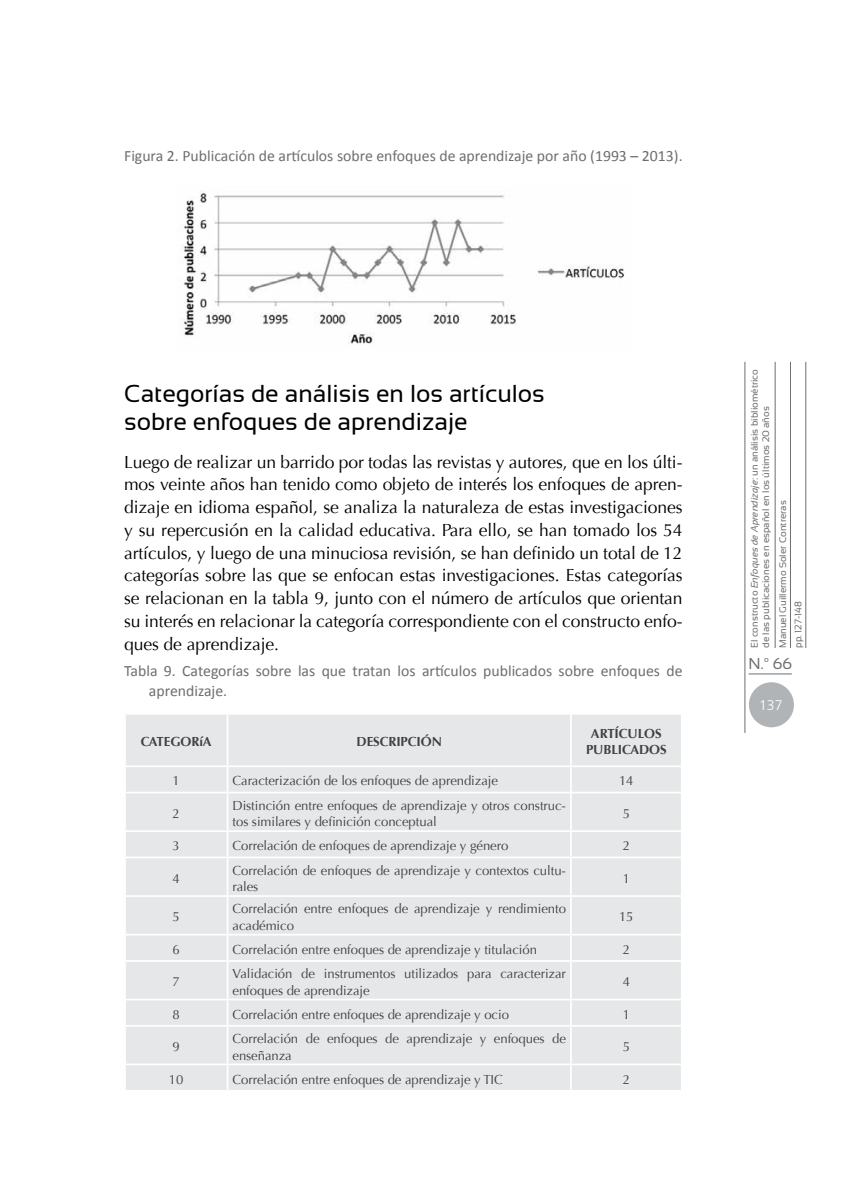
<style>
.page{position:relative;width:844px;height:1191px;background:#fff}
.page>*{position:absolute;margin:0;border:0;box-sizing:border-box;transform-origin:0 0}
.t1{font:24.5px/28px "Sansation";color:#000}
.t2{font:17.5px/22.8px "Optima";letter-spacing:-.005em;color:#000;text-align:justify}
.t3{font:15.75px/19.2px "Calibri";color:#6d6e71}
.t4{font:15.75px "Sansation";color:#6d6e71}
.t5{font:300 14px "Frutiger LT Std";color:#fff}
.t6{font:13.12px/16.6px "Optima";letter-spacing:-.005em;color:#414042}
.t7{font:700 13.12px/16.6px "Optima";letter-spacing:-.005em;color:#414042;text-align:center}
.t8{font:9.62px/11.5px "Sansation";color:#6d6e71}
.s1{font-style:italic}
</style>
<div class="page">
<hr style="left:744px;top:362px;width:1px;height:371px;background:#6d6e71">
<hr style="left:774px;top:362px;width:1px;height:286px;background:#6d6e71">
<hr style="left:790px;top:362px;width:1px;height:286px;background:#6d6e71">
<hr style="left:805px;top:362px;width:1px;height:286px;background:#6d6e71">
<hr style="left:748px;top:673px;width:43px;height:1px;background:#6d6e71">
<div style="left:748px;top:682px;width:45px;height:45px;background:#b1b4b6;border-radius:50%"></div>
<img style="left:181px;top:191px;width:443px;height:153px">
<div style="left:126px;top:715px;width:554px;height:374px;background:#e6e7e8"></div>
<hr style="left:226px;top:714px;width:2px;height:51px;background:#fff">
<hr style="left:570px;top:714px;width:1px;height:51px;background:#fff">
<hr style="left:124px;top:765px;width:103px;height:2px;background:#fff">
<hr style="left:227px;top:765px;width:343px;height:2px;background:#fff">
<hr style="left:226px;top:767px;width:2px;height:24px;background:#fff">
<hr style="left:570px;top:765px;width:112px;height:2px;background:#fff">
<svg style="left:570px;top:767px;width:1px;height:24px"></svg>
<hr style="left:124px;top:791px;width:103px;height:2px;background:#fff">
<hr style="left:227px;top:791px;width:343px;height:2px;background:#fff">
<hr style="left:226px;top:793px;width:2px;height:37px;background:#fff">
<hr style="left:570px;top:791px;width:112px;height:2px;background:#fff">
<hr style="left:570px;top:793px;width:1px;height:37px;background:#fff">
<hr style="left:124px;top:830px;width:103px;height:2px;background:#fff">
<hr style="left:227px;top:830px;width:343px;height:2px;background:#fff">
<hr style="left:226px;top:832px;width:2px;height:24px;background:#fff">
<hr style="left:570px;top:830px;width:112px;height:2px;background:#fff">
<svg style="left:570px;top:832px;width:1px;height:24px"></svg>
<hr style="left:124px;top:856px;width:103px;height:2px;background:#fff">
<hr style="left:227px;top:856px;width:343px;height:2px;background:#fff">
<hr style="left:226px;top:858px;width:2px;height:37px;background:#fff">
<hr style="left:570px;top:856px;width:112px;height:2px;background:#fff">
<hr style="left:570px;top:858px;width:1px;height:37px;background:#fff">
<hr style="left:124px;top:895px;width:103px;height:2px;background:#fff">
<hr style="left:227px;top:895px;width:343px;height:2px;background:#fff">
<hr style="left:226px;top:897px;width:2px;height:36px;background:#fff">
<hr style="left:570px;top:895px;width:112px;height:2px;background:#fff">
<hr style="left:570px;top:897px;width:1px;height:36px;background:#fff">
<hr style="left:124px;top:933px;width:103px;height:2px;background:#fff">
<hr style="left:227px;top:933px;width:343px;height:2px;background:#fff">
<hr style="left:226px;top:935px;width:2px;height:25px;background:#fff">
<hr style="left:570px;top:933px;width:112px;height:2px;background:#fff">
<svg style="left:570px;top:935px;width:1px;height:25px"></svg>
<hr style="left:124px;top:960px;width:103px;height:1px;background:#fff">
<hr style="left:227px;top:960px;width:343px;height:1px;background:#fff">
<hr style="left:226px;top:961px;width:2px;height:37px;background:#fff">
<hr style="left:570px;top:960px;width:112px;height:1px;background:#fff">
<hr style="left:570px;top:961px;width:1px;height:37px;background:#fff">
<hr style="left:124px;top:998px;width:103px;height:2px;background:#fff">
<hr style="left:227px;top:998px;width:343px;height:2px;background:#fff">
<hr style="left:226px;top:1000px;width:2px;height:25px;background:#fff">
<hr style="left:570px;top:998px;width:112px;height:2px;background:#fff">
<svg style="left:570px;top:1000px;width:1px;height:25px"></svg>
<hr style="left:124px;top:1025px;width:103px;height:1px;background:#fff">
<hr style="left:227px;top:1025px;width:343px;height:1px;background:#fff">
<hr style="left:226px;top:1026px;width:2px;height:37px;background:#fff">
<hr style="left:570px;top:1025px;width:112px;height:1px;background:#fff">
<hr style="left:570px;top:1026px;width:1px;height:37px;background:#fff">
<hr style="left:124px;top:1063px;width:103px;height:2px;background:#fff">
<hr style="left:227px;top:1063px;width:343px;height:2px;background:#fff">
<hr style="left:226px;top:1065px;width:2px;height:24px;background:#fff">
<hr style="left:570px;top:1063px;width:112px;height:2px;background:#fff">
<svg style="left:570px;top:1065px;width:1px;height:24px"></svg>
<p class="t3" style="left:124px;top:146px;width:560px">Figura 2. Publicación de artículos sobre enfoques de aprendizaje por año (1993 – 2013).</p>
<h1 class="t1" style="left:124px;top:379px;width:422px">Categorías de análisis en los artículos sobre enfoques de aprendizaje</h1>
<p class="t2" style="left:124px;top:450px;width:560px">Luego de realizar un barrido por todas las revistas y autores, que en los últi&shy;mos veinte años han tenido como objeto de interés los enfoques de apren&shy;dizaje en idioma español, se analiza la naturaleza de estas investigaciones y su repercusión en la calidad educativa. Para ello, se han tomado los 54 artículos, y luego de una minuciosa revisión, se han definido un total de 12 categorías sobre las que se enfocan estas investigaciones. Estas categorías se relacionan en la tabla 9, junto con el número de artículos que orientan su interés en relacionar la categoría correspondiente con el constructo enfo&shy;ques de aprendizaje.</p>
<p class="t3" style="left:149px;top:661px;width:535px;text-indent:-25px">Tabla 9. Categorías sobre las que tratan los artículos publicados sobre enfoques de aprendizaje.</p>
<p class="t7" style="left:141px;top:733px;width:72px">CATEGORíA</p>
<p class="t7" style="left:356px;top:733px;width:87px">DESCRIPCIÓN</p>
<p class="t7" style="left:586px;top:725px;width:82px">ARTÍCULOS<br>PUBLICADOS</p>
<p class="t6" style="left:172px;top:773px;width:9px">1</p>
<p class="t6" style="left:232px;top:773px;width:267px">Caracterización de los enfoques de aprendizaje</p>
<p class="t6" style="left:619px;top:773px;width:16px">14</p>
<p class="t6" style="left:172px;top:805px;width:9px">2</p>
<p class="t6" style="left:232px;top:797px;width:335px">Distinción entre enfoques de aprendizaje y otros construc&shy;tos similares y definición conceptual</p>
<p class="t6" style="left:622px;top:805px;width:9px">5</p>
<p class="t6" style="left:172px;top:837px;width:9px">3</p>
<p class="t6" style="left:232px;top:837px;width:277px">Correlación de enfoques de aprendizaje y género</p>
<p class="t6" style="left:622px;top:837px;width:9px">2</p>
<p class="t6" style="left:172px;top:870px;width:9px">4</p>
<p class="t6" style="left:232px;top:862px;width:335px">Correlación de enfoques de aprendizaje y contextos cultu&shy;rales</p>
<p class="t6" style="left:622px;top:870px;width:9px">1</p>
<p class="t6" style="left:172px;top:909px;width:9px">5</p>
<p class="t6" style="left:232px;top:900px;width:335px">Correlación entre enfoques de aprendizaje y rendimiento académico</p>
<p class="t6" style="left:619px;top:909px;width:16px">15</p>
<p class="t6" style="left:172px;top:941px;width:9px">6</p>
<p class="t6" style="left:232px;top:941px;width:306px">Correlación entre enfoques de aprendizaje y titulación</p>
<p class="t6" style="left:622px;top:941px;width:9px">2</p>
<p class="t6" style="left:172px;top:973px;width:9px">7</p>
<p class="t6" style="left:232px;top:965px;width:335px">Validación de instrumentos utilizados para caracterizar enfoques de aprendizaje</p>
<p class="t6" style="left:622px;top:973px;width:9px">4</p>
<p class="t6" style="left:172px;top:1006px;width:9px">8</p>
<p class="t6" style="left:232px;top:1006px;width:278px">Correlación entre enfoques de aprendizaje y ocio</p>
<p class="t6" style="left:622px;top:1006px;width:9px">1</p>
<p class="t6" style="left:172px;top:1038px;width:9px">9</p>
<p class="t6" style="left:232px;top:1030px;width:335px">Correlación de enfoques de aprendizaje y enfoques de enseñanza</p>
<p class="t6" style="left:622px;top:1038px;width:9px">5</p>
<p class="t6" style="left:169px;top:1071px;width:16px">10</p>
<p class="t6" style="left:232px;top:1071px;width:272px">Correlación entre enfoques de aprendizaje y TIC</p>
<p class="t6" style="left:622px;top:1071px;width:9px">2</p>
<p class="t8" style="left:748px;top:648px;width:280px;rotate:-90deg">El constructo <span class="s1">Enfoques de Aprendizaje</span>: un análisis bibliométrico de las publicaciones en español en los últimos 20 años</p>
<p class="t4" style="left:748px;top:655px;width:45px">N.º 66</p>
<p class="t8" style="left:775px;top:648px;width:149px;line-height:15.4px;rotate:-90deg">Manuel Guillermo Soler Contreras pp. 127-148</p>
<p class="t5" style="left:758px;top:697px;width:25px">137</p>
</div>
